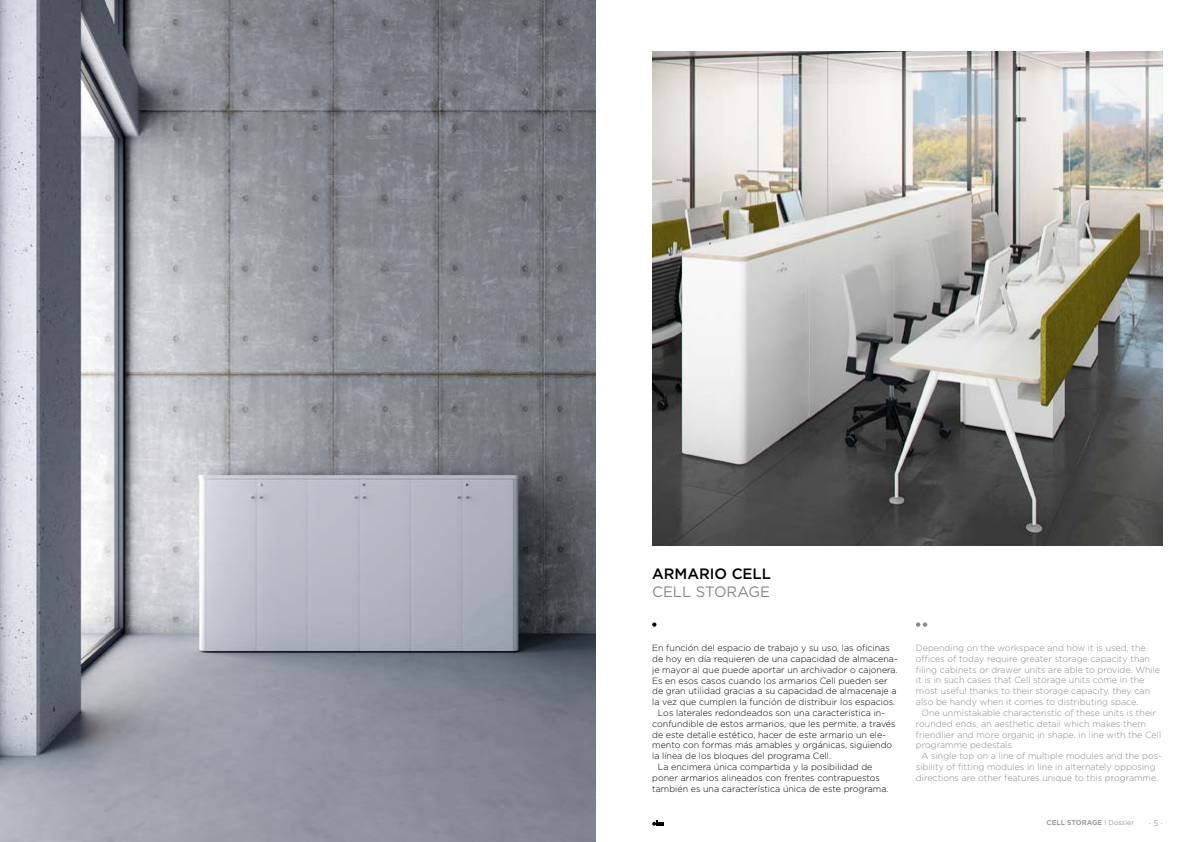
<style>
.page{position:relative;width:1191px;height:842px;background:#fff}
.page>*{position:absolute;margin:0;border:0;box-sizing:border-box;transform-origin:0 0}
.t1{font:500 15px "Gotham";color:#000}
.t2{font:15px "Gotham";color:#878787}
.t3{font:300 9px "Gotham";color:#000}
.t4{font:300 9px/10.8px "Gotham";color:#878787}
.t5{font:8px "Gotham";color:#9d9d9c}
.t6{font:700 7px "Gotham";color:#9d9d9c}
.s1{font-weight:400}
</style>
<div class="page">
<svg style="left:652px;top:820px;width:11px;height:6px"></svg>
<img style="left:652px;top:51px;width:510px;height:494px">
<svg style="left:652px;top:622px;width:4px;height:5px"></svg>
<svg style="left:916px;top:622px;width:11px;height:5px"></svg>
<img style="left:0;top:0;width:596px;height:842px">
<h1 class="t1" style="left:652px;top:564px;width:120px">ARMARIO CELL</h1>
<h1 class="t2" style="left:652px;top:582px;width:120px">CELL STORAGE</h1>
<p class="t3" style="left:652px;top:642px;width:239px">En función del espacio de trabajo y su uso, las oficinas</p>
<p class="t3" style="left:652px;top:653px;width:247px">de hoy en día requieren de una capacidad de almacena-</p>
<p class="t3" style="left:652px;top:664px;width:247px">je mayor al que puede aportar un archivador o cajonera.</p>
<p class="t3" style="left:652px;top:675px;width:237px">Es en esos casos cuando los armarios Cell pueden ser</p>
<p class="t3" style="left:652px;top:685px;width:246px">de gran utilidad gracias a su capacidad de almacenaje a</p>
<p class="t3" style="left:652px;top:696px;width:245px">la vez que cumplen la función de distribuir los espacios.</p>
<p class="t3" style="left:658px;top:707px;width:229px">Los laterales redondeados son una característica in-</p>
<p class="t3" style="left:652px;top:718px;width:245px">confundible de estos armarios, que les permite, a través</p>
<p class="t3" style="left:652px;top:729px;width:235px">de este detalle estético, hacer de este armario un ele-</p>
<p class="t3" style="left:652px;top:739px;width:242px">mento con formas más amables y orgánicas, siguiendo</p>
<p class="t3" style="left:652px;top:750px;width:180px">la línea de los bloques del programa Cell.</p>
<p class="t3" style="left:658px;top:761px;width:216px">La encimera única compartida y la posibilidad de</p>
<p class="t3" style="left:652px;top:772px;width:229px">poner armarios alineados con frentes contrapuestos</p>
<p class="t3" style="left:652px;top:783px;width:238px">también es una característica única de este programa.</p>
<p class="t4" style="left:916px;top:642px;width:246px">Depending on the workspace and how it is used, the offices of today require greater storage capacity than filing cabinets or drawer units are able to provide. While it is in such cases that Cell storage units come in the most useful thanks to their storage capacity, they can also be handy when it comes to distributing space.</p>
<p class="t4" style="left:916px;top:707px;width:247px;text-indent:6px">One unmistakable characteristic of these units is their rounded ends, an aesthetic detail which makes them friendlier and more organic in shape, in line with the Cell programme pedestals.</p>
<p class="t4" style="left:916px;top:750px;width:247px;text-indent:6px">A single top on a line of multiple modules and the pos&shy;sibility of fitting modules in line in alternately opposing directions are other features unique to this programme.</p>
<p class="t6" style="left:1046px;top:818px;width:89px">CELL STORAGE <span class="s1">I Dossier</span></p>
<p class="t5" style="left:1149px;top:818px;width:15px">· 5 ·</p>
</div>
